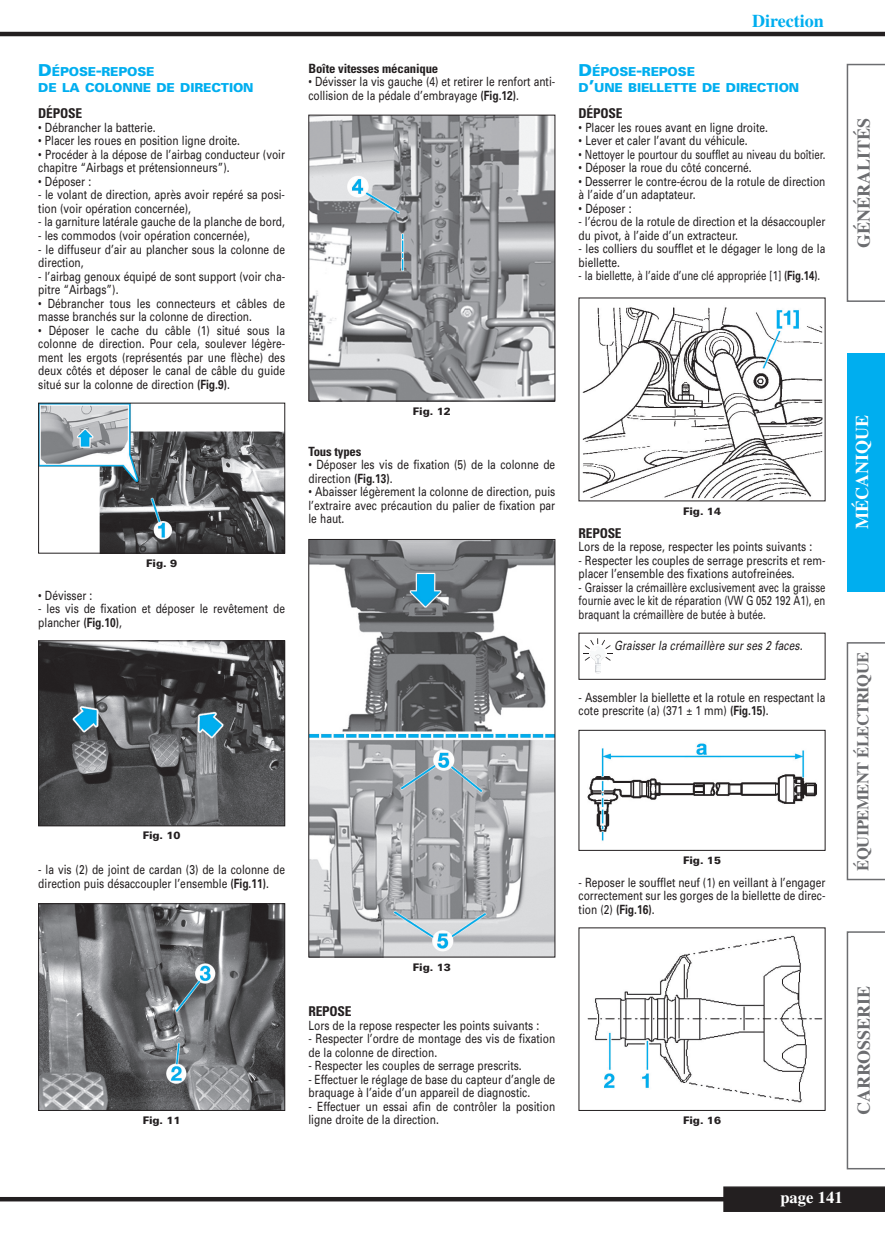
<style>
.page{position:relative;width:885px;height:1246px;background:#fff}
.page>*{position:absolute;margin:0;border:0;box-sizing:border-box;transform-origin:0 0}
.t1{font:700 18px "Times";color:#6c6d70}
.t2{font:700 18px "Times";color:#fff}
.t3{font:700 18px "Times";color:#00aeef}
.t4{font:700 16.5px "Times";letter-spacing:-.025em;color:#6c6d70}
.t5{font:700 16.5px "Times";color:#fff}
.t6{font:700 condensed 13.5px "Univers";letter-spacing:-.02em;color:#231f20}
.t7{font:12.75px/13.5px "Univers";color:#231f20;scale:.8 1}
.t8{font:12.75px/13.5px "Univers";color:#231f20;text-align:justify;scale:.75 1}
.t9{font:italic 12.75px "Univers";letter-spacing:.005em;color:#231f20;scale:.8 1}
.t10{font:700 condensed 12.75px "Univers";letter-spacing:-.015em;color:#231f20}
.t11{font:900 12.3px/16.5px "Univers";letter-spacing:-.01em;color:#00aeef}
.t12{font:900 10.5px "Univers";color:#231f20}
.s1{font-size:16.5px}
.s2{font-weight:700}
</style>
<div class="page">
<svg style="left:846px;top:64px;width:38px;height:238px"></svg>
<div style="left:846px;top:353px;width:38px;height:238px;background:#00aeef"></div>
<svg style="left:846px;top:642px;width:38px;height:238px"></svg>
<svg style="left:846px;top:931px;width:38px;height:238px"></svg>
<hr style="left:0;top:1197px;width:727px;height:4px;background:#231f20">
<div style="left:723px;top:1186px;width:161px;height:26px;background:#231f20"></div>
<hr style="left:0;top:32px;width:884px;height:4px;background:#231f20">
<img style="left:40px;top:405px;width:243px;height:146px">
<div style="left:38px;top:403px;width:247px;height:150px;border:1px solid #231f20"></div>
<img style="left:40px;top:642px;width:243px;height:182px">
<div style="left:38px;top:640px;width:247px;height:186px;border:1px solid #231f20"></div>
<img style="left:40px;top:905px;width:243px;height:204px">
<div style="left:38px;top:903px;width:247px;height:208px;border:1px solid #231f20"></div>
<img style="left:310px;top:117px;width:243px;height:282px">
<div style="left:308px;top:115px;width:247px;height:286px;border:1px solid #231f20"></div>
<img style="left:310px;top:541px;width:243px;height:414px">
<img style="left:582px;top:307px;width:241px;height:192px">
<div style="left:578px;top:633px;width:247px;height:47px;border:1px solid #231f20"></div>
<svg style="left:583px;top:638px;width:29px;height:23px"></svg>
<img style="left:590px;top:647px;width:15px;height:26px">
<img style="left:587px;top:743px;width:230px;height:98px">
<div style="left:578px;top:730px;width:247px;height:121px;border:1px solid #231f20"></div>
<img style="left:587px;top:935px;width:236px;height:168px">
<p class="t11" style="left:38px;top:64px;width:217px"><span class="s1">D</span>ÉPOSE<span class="s1">-</span>REPOSE<br>DE LA COLONNE DE DIRECTION</p>
<p class="t6" style="left:38px;top:109px;width:45px">DÉPOSE</p>
<p class="t7" style="left:38px;top:122px;width:148px">• Débrancher la batterie.</p>
<p class="t7" style="left:38px;top:135px;width:253px">• Placer les roues en position ligne droite.</p>
<p class="t7" style="left:38px;top:149px;width:310px">• Procéder à la dépose de l’airbag conducteur (voir chapitre “Airbags et prétensionneurs”).</p>
<p class="t7" style="left:38px;top:176px;width:68px">• Déposer :</p>
<p class="t7" style="left:38px;top:189px;width:310px">- le volant de direction, après avoir repéré sa posi&shy;tion (voir opération concernée),</p>
<p class="t7" style="left:38px;top:216px;width:310px">- la garniture latérale gauche de la planche de bord,</p>
<p class="t7" style="left:38px;top:230px;width:266px">- les commodos (voir opération concernée),</p>
<p class="t7" style="left:38px;top:243px;width:310px">- le diffuseur d’air au plancher sous la colonne de direction,</p>
<p class="t7" style="left:38px;top:270px;width:310px">- l’airbag genoux équipé de sont support (voir cha&shy;pitre “Airbags”).</p>
<p class="t7" style="left:38px;top:297px;width:310px">• Débrancher tous les connecteurs et câbles de masse branchés sur la colonne de direction.</p>
<p class="t7" style="left:38px;top:324px;width:310px;text-align:justify">• Déposer le cache du câble (1) situé sous la colonne de direction. Pour cela, soulever légère&shy;ment les ergots (représentés par une flèche) des deux côtés et déposer le canal de câble du guide situé sur la colonne de direction <span class="s2">(Fig.9)</span>.</p>
<p class="t12" style="left:146px;top:559px;width:32px">Fig. 9</p>
<p class="t7" style="left:38px;top:589px;width:69px">• Dévisser :</p>
<p class="t7" style="left:38px;top:603px;width:310px">- les vis de fixation et déposer le revêtement de plancher <span class="s2">(Fig.10)</span>,</p>
<p class="t10" style="left:308px;top:64px;width:131px">Boîte vitesses mécanique</p>
<p class="t7" style="left:308px;top:76px;width:310px">• Dévisser la vis gauche (4) et retirer le renfort anti&shy;collision de la pédale d’embrayage <span class="s2">(Fig.12)</span>.</p>
<p class="t12" style="left:413px;top:407px;width:39px">Fig. 12</p>
<p class="t10" style="left:308px;top:446px;width:55px">Tous types</p>
<p class="t7" style="left:308px;top:459px;width:310px">• Déposer les vis de fixation (5) de la colonne de direction <span class="s2">(Fig.13)</span>.</p>
<p class="t7" style="left:308px;top:486px;width:310px;text-align:justify">• Abaisser légèrement la colonne de direction, puis l’extraire avec précaution du palier de fixation par le haut.</p>
<h1 class="t3" style="left:752px;top:15px;width:73px">Direction</h1>
<p class="t11" style="left:578px;top:64px;width:222px"><span class="s1">D</span>ÉPOSE<span class="s1">-</span>REPOSE<br>D<span class="s1">’</span>UNE BIELLETTE DE DIRECTION</p>
<p class="t6" style="left:578px;top:109px;width:45px">DÉPOSE</p>
<p class="t7" style="left:578px;top:122px;width:238px">• Placer les roues avant en ligne droite.</p>
<p class="t7" style="left:578px;top:135px;width:213px">• Lever et caler l’avant du véhicule.</p>
<p class="t8" style="left:578px;top:149px;width:330px">• Nettoyer le pourtour du soufflet au niveau du boîtier.</p>
<p class="t7" style="left:578px;top:162px;width:218px">• Déposer la roue du côté concerné.</p>
<p class="t7" style="left:578px;top:176px;width:310px">• Desserrer le contre-écrou de la rotule de direction à l’aide d’un adaptateur.</p>
<p class="t7" style="left:578px;top:203px;width:68px">• Déposer :</p>
<p class="t7" style="left:578px;top:216px;width:310px">- l’écrou de la rotule de direction et la désaccoupler du pivot, à l’aide d’un extracteur.</p>
<p class="t7" style="left:578px;top:243px;width:310px">- les colliers du soufflet et le dégager le long de la biellette.</p>
<p class="t8" style="left:578px;top:270px;width:323px">- la biellette, à l’aide d’une clé appropriée [1] <span class="s2">(Fig.14)</span>.</p>
<p class="t12" style="left:683px;top:507px;width:39px">Fig. 14</p>
<p class="t6" style="left:578px;top:528px;width:45px">REPOSE</p>
<p class="t7" style="left:578px;top:541px;width:293px">Lors de la repose, respecter les points suivants :</p>
<p class="t7" style="left:578px;top:555px;width:310px">- Respecter les couples de serrage prescrits et rem&shy;placer l’ensemble des fixations autofreinées.</p>
<p class="t8" style="left:578px;top:582px;width:330px">- Graisser la crémaillère exclusivement avec la graisse fournie avec le kit de réparation (VW G 052 192 A1), en braquant la crémaillère de butée à butée.</p>
<p class="t9" style="left:614px;top:641px;width:237px">Graisser la crémaillère sur ses 2 faces.</p>
<p class="t7" style="left:578px;top:691px;width:310px">- Assembler la biellette et la rotule en respectant la cote prescrite (a) (371 ± 1 mm) <span class="s2">(Fig.15)</span>.</p>
<p class="t12" style="left:143px;top:832px;width:39px">Fig. 10</p>
<p class="t7" style="left:38px;top:864px;width:310px">- la vis (2) de joint de cardan (3) de la colonne de direction puis désaccoupler l’ensemble <span class="s2">(Fig.11)</span>.</p>
<p class="t12" style="left:143px;top:1116px;width:39px">Fig. 11</p>
<p class="t12" style="left:413px;top:963px;width:39px">Fig. 13</p>
<p class="t6" style="left:308px;top:1006px;width:45px">REPOSE</p>
<p class="t7" style="left:308px;top:1019px;width:290px">Lors de la repose respecter les points suivants :</p>
<p class="t7" style="left:308px;top:1033px;width:310px">- Respecter l’ordre de montage des vis de fixation de la colonne de direction.</p>
<p class="t7" style="left:308px;top:1060px;width:268px">- Respecter les couples de serrage prescrits.</p>
<p class="t7" style="left:308px;top:1073px;width:310px">- Effectuer le réglage de base du capteur d’angle de braquage à l’aide d’un appareil de diagnostic.</p>
<p class="t7" style="left:308px;top:1100px;width:310px">- Effectuer un essai afin de contrôler la position ligne droite de la direction.</p>
<p class="t12" style="left:683px;top:856px;width:39px">Fig. 15</p>
<p class="t7" style="left:578px;top:876px;width:310px;text-align:justify">- Reposer le soufflet neuf (1) en veillant à l’engager correctement sur les gorges de la biellette de direc&shy;tion (2) <span class="s2">(Fig.16)</span>.</p>
<p class="t12" style="left:683px;top:1116px;width:39px">Fig. 16</p>
<h1 class="t1" style="left:857px;top:248px;width:132px;rotate:-90deg">GÉNÉRALITÉS</h1>
<h1 class="t2" style="left:856px;top:529px;width:115px;rotate:-90deg">MÉCANIQUE</h1>
<p class="t4" style="left:857px;top:870px;width:220px;rotate:-90deg">ÉQUIPEMENT ÉLECTRIQUE</p>
<h1 class="t1" style="left:857px;top:1115px;width:131px;rotate:-90deg">CARROSSERIE</h1>
<p class="t5" style="left:780px;top:1192px;width:64px">page 141</p>
</div>
